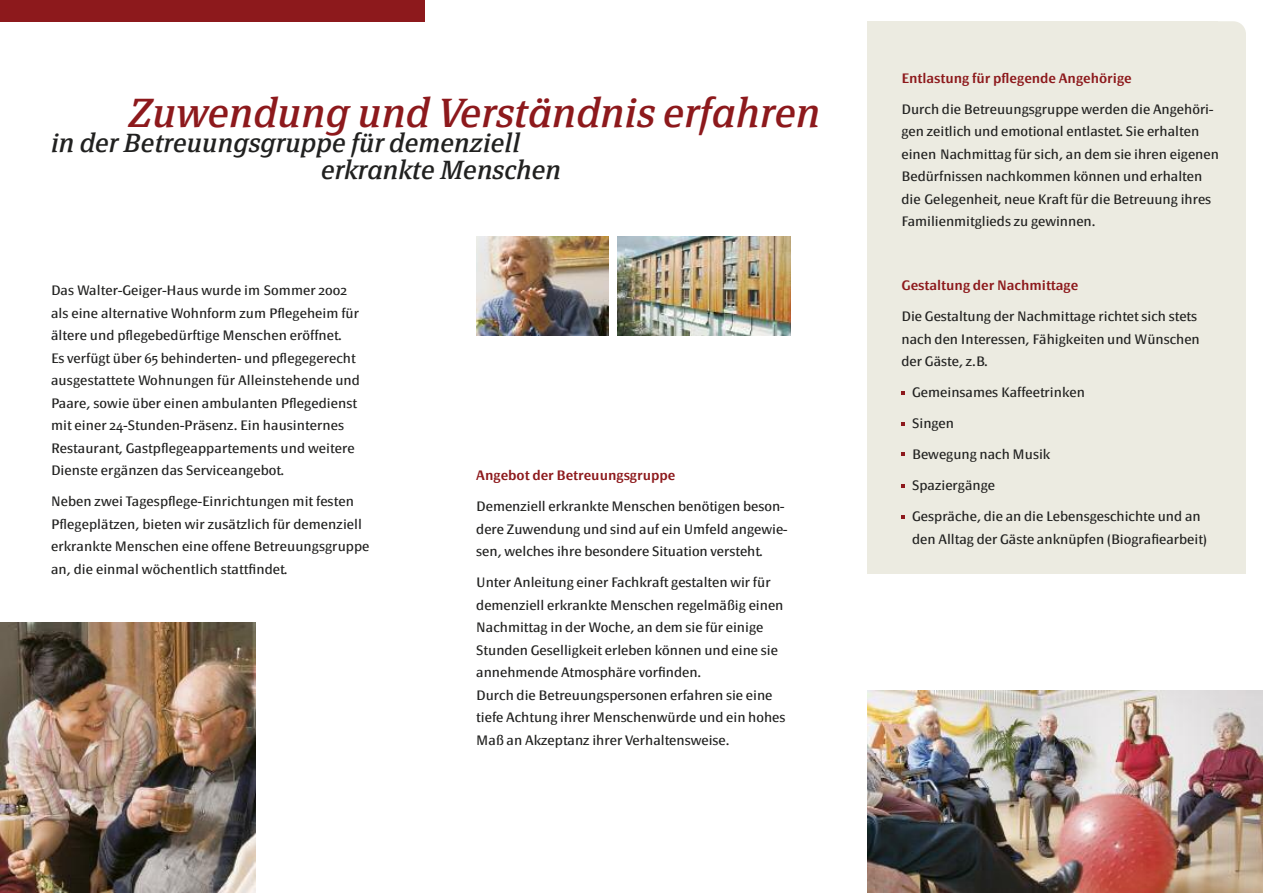
<style>
.page{position:relative;width:1263px;height:893px;background:#fff}
.page>*{position:absolute;margin:0;border:0;box-sizing:border-box;transform-origin:0 0}
.t1{font:italic 40.05px "Page Serif TF";color:#8d191c}
.t2{font:italic 25.8px/27px "Page Serif TF";color:#212120}
.t3{font:13.5px/22.5px "Page Sans";color:#212120}
.t4{font:600 13.5px "Page Sans";color:#8d191c}
</style>
<div class="page">
<div style="left:867px;top:21px;width:379px;height:553px;background:#ecebe1"></div>
<div style="left:1218px;top:12px;width:37px;height:29px;background:#fff"></div>
<div style="left:1181px;top:21px;width:65px;height:49px;background:#ecebe1;border-radius:13px"></div>
<img style="left:867px;top:691px;width:396px;height:202px">
<div style="left:0;top:0;width:425px;height:21px;background:#8d191c"></div>
<svg style="left:901px;top:392px;width:4px;height:3px"></svg>
<svg style="left:901px;top:422px;width:4px;height:3px"></svg>
<svg style="left:901px;top:453px;width:4px;height:3px"></svg>
<svg style="left:901px;top:484px;width:4px;height:4px"></svg>
<svg style="left:901px;top:515px;width:4px;height:3px"></svg>
<img style="left:476px;top:236px;width:133px;height:100px">
<img style="left:617px;top:236px;width:174px;height:100px">
<img style="left:0;top:622px;width:255px;height:271px">
<h1 class="t1" style="left:129px;top:98px;width:693px">Zuwendung und Verständnis erfahren</h1>
<h2 class="t2" style="left:321px;top:132px;width:242px;text-indent:-270px">in der Betreuungsgruppe für demenziell erkrankte Menschen</h2>
<p class="t3" style="left:51px;top:280px;width:310px">Das Walter-Geiger-Haus wurde im Sommer 2002 als eine alternative Wohnform zum Pflegeheim für ältere und pflegebedürftige Menschen eröffnet.<br>Es verfügt über 65 behinderten- und pflegegerecht ausgestattete Wohnungen für Alleinstehende und Paare, sowie über einen ambulanten Pflegedienst mit einer 24-Stunden-Präsenz. Ein hausinternes Restaurant, Gastpflegeappartements und weitere Dienste ergänzen das Serviceangebot.</p>
<p class="t3" style="left:51px;top:491px;width:320px">Neben zwei Tagespflege-Einrichtungen mit festen Pflegeplätzen, bieten wir zusätzlich für demenziell erkrankte Menschen eine offene Betreuungsgruppe an, die einmal wöchentlich stattfindet.</p>
<p class="t4" style="left:476px;top:470px;width:201px">Angebot der Betreuungsgruppe</p>
<p class="t3" style="left:476px;top:496px;width:313px">Demenziell erkrankte Menschen benötigen beson&shy;dere Zuwendung und sind auf ein Umfeld angewie&shy;sen, welches ihre besondere Situation versteht.</p>
<p class="t3" style="left:476px;top:572px;width:311px">Unter Anleitung einer Fachkraft gestalten wir für demenziell erkrankte Menschen regelmäßig einen Nachmittag in der Woche, an dem sie für einige Stunden Geselligkeit erleben können und eine sie annehmende Atmosphäre vorfinden.<br>Durch die Betreuungspersonen erfahren sie eine tiefe Achtung ihrer Menschenwürde und ein hohes Maß an Akzeptanz ihrer Verhaltensweise.</p>
<p class="t4" style="left:901px;top:72px;width:232px">Entlastung für pflegende Angehörige</p>
<p class="t3" style="left:901px;top:99px;width:319px">Durch die Betreuungsgruppe werden die Angehöri&shy;gen zeitlich und emotional entlastet. Sie erhalten einen Nachmittag für sich, an dem sie ihren eigenen Bedürfnissen nachkommen können und erhalten die Gelegenheit, neue Kraft für die Betreuung ihres Familienmitglieds zu gewinnen.</p>
<p class="t4" style="left:901px;top:280px;width:178px">Gestaltung der Nachmittage</p>
<p class="t3" style="left:901px;top:306px;width:300px">Die Gestaltung der Nachmittage richtet sich stets nach den Interessen, Fähigkeiten und Wünschen der Gäste, z.B.</p>
<p class="t3" style="left:912px;top:382px;width:174px">Gemeinsames Kaffeetrinken</p>
<p class="t3" style="left:912px;top:413px;width:43px">Singen</p>
<p class="t3" style="left:912px;top:444px;width:140px">Bewegung nach Musik</p>
<p class="t3" style="left:912px;top:475px;width:84px">Spaziergänge</p>
<p class="t3" style="left:912px;top:506px;width:296px">Gespräche, die an die Lebensgeschichte und an den Alltag der Gäste anknüpfen (Biografiearbeit)</p>
</div>
